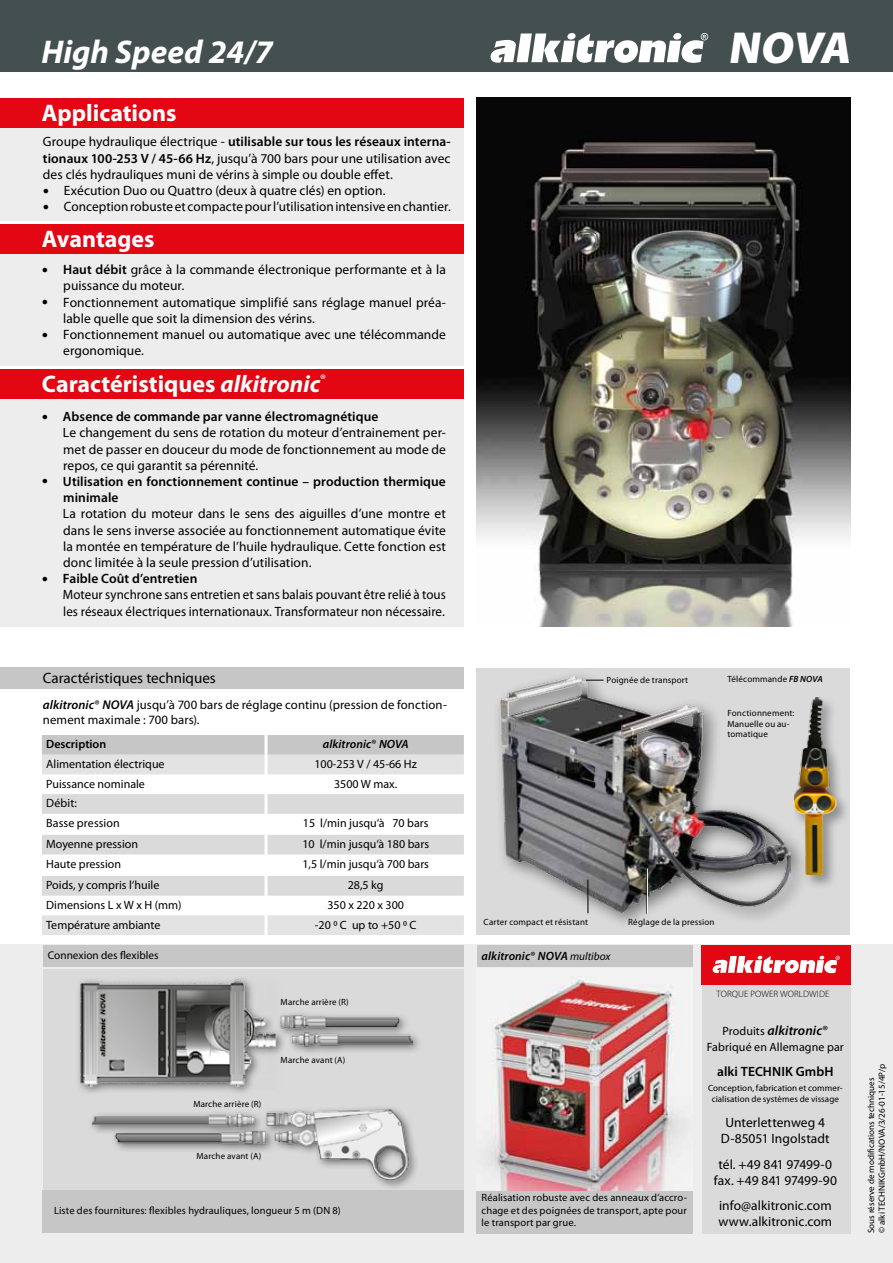
<style>
.page{position:relative;width:893px;height:1263px;background:#fff}
.page>*{position:absolute;margin:0;border:0;box-sizing:border-box;transform-origin:0 0}
.t1{font:900 45px "Myriad Pro";color:#fff}
.t2{font:italic 700 33px "Myriad Pro";color:#fff}
.t3{font:700 24px "Myriad Pro";color:#fff}
.t4{font:15px "Myriad Pro";color:#000}
.t5{font:13.5px/16.2px "Myriad Pro";letter-spacing:.005em;color:#000}
.t6{font:13.5px/16.2px "Myriad Pro";letter-spacing:.005em;color:#000;scale:.96 1}
.t7{font:600 13.5px/16.2px "Myriad Pro";letter-spacing:.005em;color:#000}
.t8{font:13.5px/16.2px "Myriad Pro";letter-spacing:-.015em;color:#000;text-align:center}
.t9{font:italic 600 13.5px "Myriad Pro";letter-spacing:.005em;color:#000}
.t10{font:12.75px/15.3px "Myriad Pro";letter-spacing:.005em;color:#000}
.t11{font:12px/19.6px "Myriad Pro";color:#000}
.t12{font:italic 600 12px "Myriad Pro";letter-spacing:.005em;color:#000}
.t13{font:600 12px "Myriad Pro";color:#000}
.t14{font:11.25px "Myriad Pro";color:#000}
.t15{font:10.5px/12.6px "Myriad Pro";letter-spacing:.015em;color:#000;text-align:justify}
.t16{font:300 9.3px "Myriad Pro";letter-spacing:.015em;color:#000}
.t17{font:9px/10.8px "Myriad Pro";letter-spacing:.015em;color:#000}
.s1{font-weight:600}
.s2{font-family:"Arial";font-weight:700;font-size:10.5px}
.s3{font-style:italic}
.s4{font-weight:600;font-style:italic}
.s5{font-weight:400;font-style:normal}
.s6{font-weight:400;font-size:11.25px}
.s7{font-weight:400;font-style:normal;font-size:12px}
</style>
<div class="page">
<div style="left:0;top:0;width:893px;height:72px;background:#444f50"></div>
<div style="left:0;top:945px;width:893px;height:318px;background:#ededed"></div>
<div style="left:43px;top:969px;width:421px;height:238px;background:#dadada"></div>
<div style="left:0;top:105px;width:463px;height:116px;background:#ededed"></div>
<div style="left:0;top:244px;width:463px;height:121px;background:#ededed"></div>
<div style="left:0;top:391px;width:463px;height:235px;background:#ededed"></div>
<div style="left:0;top:369px;width:464px;height:30px;background:#e30613"></div>
<div style="left:0;top:98px;width:464px;height:30px;background:#e30613"></div>
<div style="left:0;top:224px;width:464px;height:30px;background:#e30613"></div>
<div style="left:0;top:668px;width:463px;height:21px;background:#c6c6c6"></div>
<div style="left:42px;top:735px;width:422px;height:20px;background:#c6c6c6"></div>
<svg style="left:42px;top:755px;width:422px;height:180px"></svg>
<svg style="left:42px;top:794px;width:422px;height:102px"></svg>
<hr style="left:265px;top:755px;width:3px;height:19px;background:#fff">
<hr style="left:265px;top:774px;width:3px;height:20px;background:#fff">
<hr style="left:265px;top:794px;width:3px;height:20px;background:#fff">
<hr style="left:265px;top:814px;width:3px;height:21px;background:#fff">
<hr style="left:265px;top:835px;width:3px;height:19px;background:#fff">
<hr style="left:265px;top:854px;width:3px;height:22px;background:#fff">
<hr style="left:265px;top:876px;width:3px;height:20px;background:#fff">
<hr style="left:265px;top:896px;width:3px;height:19px;background:#fff">
<hr style="left:265px;top:915px;width:3px;height:20px;background:#fff">
<hr style="left:265px;top:735px;width:3px;height:20px;background:#fff">
<div style="left:476px;top:668px;width:374px;height:266px;background:#dadada"></div>
<div style="left:493px;top:669px;width:317px;height:262px;background:#000;opacity:.5"></div>
<img style="left:500px;top:676px;width:290px;height:236px">
<div style="left:477px;top:945px;width:215px;height:21px;background:#c6c6c6"></div>
<div style="left:43px;top:945px;width:421px;height:21px;background:#c6c6c6"></div>
<div style="left:43px;top:1191px;width:421px;height:42px;background:#c6c6c6"></div>
<div style="left:76px;top:975px;width:347px;height:215px;background:#000;opacity:.51"></div>
<img style="left:76px;top:975px;width:336px;height:204px">
<img style="left:476px;top:98px;width:374px;height:528px">
<img style="left:491px;top:978px;width:191px;height:213px">
<hr style="left:646px;top:868px;width:1px;height:46px;background:#000">
<svg style="left:586px;top:680px;width:18px;height:1px"></svg>
<hr style="left:587px;top:879px;width:1px;height:34px;background:#000">
<hr style="left:647px;top:868px;width:1px;height:46px;background:#fff">
<div style="left:791px;top:694px;width:59px;height:196px;background:#000;opacity:.35"></div>
<img style="left:794px;top:697px;width:42px;height:178px">
<div style="left:702px;top:945px;width:149px;height:288px;background:#dadada"></div>
<div style="left:702px;top:945px;width:149px;height:39px;background:#e30613"></div>
<svg style="left:713px;top:956px;width:127px;height:17px"></svg>
<svg style="left:490px;top:33px;width:218px;height:30px"></svg>
<div style="left:476px;top:1191px;width:216px;height:42px;background:#c6c6c6"></div>
<h2 class="t2" style="left:41px;top:34px;width:233px">High Speed 24/7</h2>
<h1 class="t1" style="left:728px;top:22px;width:131px">NOVA</h1>
<h3 class="t3" style="left:42px;top:100px;width:136px">Applications</h3>
<p class="t5" style="left:43px;top:134px;width:409px;text-align:justify">Groupe hydraulique électrique - <span class="s1">utilisable sur tous les réseaux interna&shy;tionaux 100-253 V / 45-66 Hz</span>, jusqu’à 700 bars pour une utilisation avec des clés hydrauliques muni de vérins à simple ou double effet.</p>
<p class="t5" style="left:43px;top:183px;width:344px"><span class="s2">●</span> Exécution Duo ou Quattro (deux à quatre clés) en option.</p>
<p class="t5" style="left:43px;top:199px;width:409px"><span class="s2">●</span> Conception robuste et compacte pour l’utilisation intensive en chantier.</p>
<h3 class="t3" style="left:42px;top:226px;width:114px">Avantages</h3>
<p class="t5" style="left:63px;top:262px;width:384px;text-indent:-21px"><span class="s2">●</span> <span class="s1">Haut débit</span> grâce à la commande électronique performante et à la puissance du moteur.</p>
<p class="t5" style="left:63px;top:294px;width:384px;text-indent:-21px"><span class="s2">●</span> Fonctionnement automatique simplifié sans réglage manuel préa&shy;lable quelle que soit la dimension des vérins.</p>
<p class="t5" style="left:63px;top:327px;width:384px;text-indent:-21px"><span class="s2">●</span> Fonctionnement manuel ou automatique avec une télécommande ergonomique.</p>
<h3 class="t3" style="left:42px;top:370px;width:286px">Caractéristiques <span class="s3">alkitronic</span><sup>®</sup></h3>
<p class="t5" style="left:63px;top:409px;width:384px;text-indent:-21px"><span class="s2">●</span> <span class="s1">Absence de commande par vanne électromagnétique<br></span>Le changement du sens de rotation du moteur d’entrainement per&shy;met de passer en douceur du mode de fonctionnement au mode de repos, ce qui garantit sa pérennité.</p>
<p class="t7" style="left:63px;top:474px;width:384px;text-indent:-21px"><span class="s2">●</span> Utilisation en fonctionnement continue – production thermique minimale</p>
<p class="t5" style="left:63px;top:506px;width:384px;text-align:justify">La rotation du moteur dans le sens des aiguilles d’une montre et dans le sens inverse associée au fonctionnement automatique évite la montée en température de l’huile hydraulique. Cette fonction est donc limitée à la seule pression d’utilisation.</p>
<p class="t6" style="left:63px;top:571px;width:400px;text-indent:-21px"><span class="s2">●</span> <span class="s1">Faible Coût d’entretien<br></span>Moteur synchrone sans entretien et sans balais pouvant être relié à tous les réseaux électriques internationaux. Transformateur non nécessaire.</p>
<p class="t4" style="left:43px;top:670px;width:174px">Caractéristiques techniques</p>
<p class="t10" style="left:43px;top:697px;width:405px"><span class="s4">alkitronic</span>® <span class="s4">NOVA</span> jusqu’à 700 bars de réglage continu (pression de fonction&shy;nement maximale : 700 bars).</p>
<p class="t13" style="left:46px;top:738px;width:62px">Description</p>
<p class="t12" style="left:323px;top:738px;width:87px">alkitronic<span class="s5">®</span> NOVA</p>
<p class="t11" style="left:46px;top:754px;width:120px">Alimentation électrique</p>
<p class="t11" style="left:314px;top:754px;width:104px">100-253 V / 45-66 Hz</p>
<p class="t11" style="left:46px;top:774px;width:100px">Puissance nominale</p>
<p class="t11" style="left:334px;top:774px;width:65px">3500 W max.</p>
<p class="t11" style="left:46px;top:794px;width:75px">Débit:<br>Basse pression</p>
<p class="t11" style="left:303px;top:813px;width:127px">15 l/min jusqu‘à 70 bars</p>
<p class="t11" style="left:46px;top:834px;width:93px">Moyenne pression</p>
<p class="t11" style="left:302px;top:834px;width:128px">10 l/min jusqu‘à 180 bars</p>
<p class="t11" style="left:46px;top:854px;width:76px">Haute pression</p>
<p class="t11" style="left:302px;top:854px;width:128px">1,5 l/min jusqu‘à 700 bars</p>
<p class="t11" style="left:46px;top:875px;width:115px">Poids, y compris l‘huile</p>
<p class="t11" style="left:348px;top:875px;width:37px">28,5 kg</p>
<p class="t11" style="left:46px;top:895px;width:137px">Dimensions L x W x H (mm)</p>
<p class="t11" style="left:327px;top:895px;width:78px">350 x 220 x 300</p>
<p class="t11" style="left:46px;top:915px;width:116px">Température ambiante</p>
<p class="t11" style="left:315px;top:915px;width:103px">-20 0 C up to +50 0 C</p>
<p class="t17" style="left:607px;top:675px;width:83px">Poignée de transport</p>
<p class="t17" style="left:484px;top:916px;width:106px">Carter compact et résistant</p>
<p class="t17" style="left:628px;top:916px;width:88px">Réglage de la pression</p>
<p class="t14" style="left:48px;top:949px;width:112px">Connexion des flexibles</p>
<p class="t12" style="left:482px;top:949px;width:130px">alkitronic<span class="s5">®</span> NOVA <span class="s6">multibox</span></p>
<p class="t17" style="left:727px;top:674px;width:97px">Télécommande <span class="s4">FB NOVA</span></p>
<p class="t17" style="left:727px;top:707px;width:69px">Fonctionnement:<br>Manuelle ou au&shy;tomatique</p>
<p class="t17" style="left:281px;top:997px;width:69px">Marche arrière (R)</p>
<p class="t17" style="left:193px;top:1099px;width:69px">Marche arrière (R)</p>
<p class="t17" style="left:196px;top:1150px;width:66px">Marche avant (A)</p>
<p class="t17" style="left:281px;top:1054px;width:66px">Marche avant (A)</p>
<p class="t15" style="left:54px;top:1204px;width:288px">Liste des fournitures: flexibles hydrauliques, longueur 5 m (DN 8)</p>
<p class="t15" style="left:482px;top:1191px;width:207px">Réalisation robuste avec des anneaux d’accro&shy;chage et des poignées de transport, apte pour le transport par grue.</p>
<p class="t16" style="left:716px;top:988px;width:114px">TORQUE POWER WORLDWIDE</p>
<p class="t9" style="left:722px;top:1023px;width:107px"><span class="s7">Produits</span> alkitronic<span class="s5">®</span></p>
<p class="t11" style="left:707px;top:1037px;width:139px">Fabriqué en Allemagne par</p>
<p class="t7" style="left:717px;top:1063px;width:118px">alki TECHNIK GmbH</p>
<p class="t17" style="left:708px;top:1083px;width:136px;text-align:center">Conception, fabrication et commer&shy;cialisation de systèmes de vissage</p>
<p class="t5" style="left:721px;top:1115px;width:110px;text-align:center">Unterlettenweg 4<br>D-85051 Ingolstadt</p>
<p class="t8" style="left:714px;top:1156px;width:125px">tél. +49 841 97499-0 fax. +49 841 97499-90</p>
<p class="t5" style="left:718px;top:1198px;width:115px">info@alkitronic.com www.alkitronic.com</p>
<p class="t17" style="left:866px;top:1233px;width:171px;rotate:-90deg">Sous réserve de modifications techniques<br>© alki TECHNIKGmbH/NOVA/3/26-01-15/4P/p</p>
</div>
